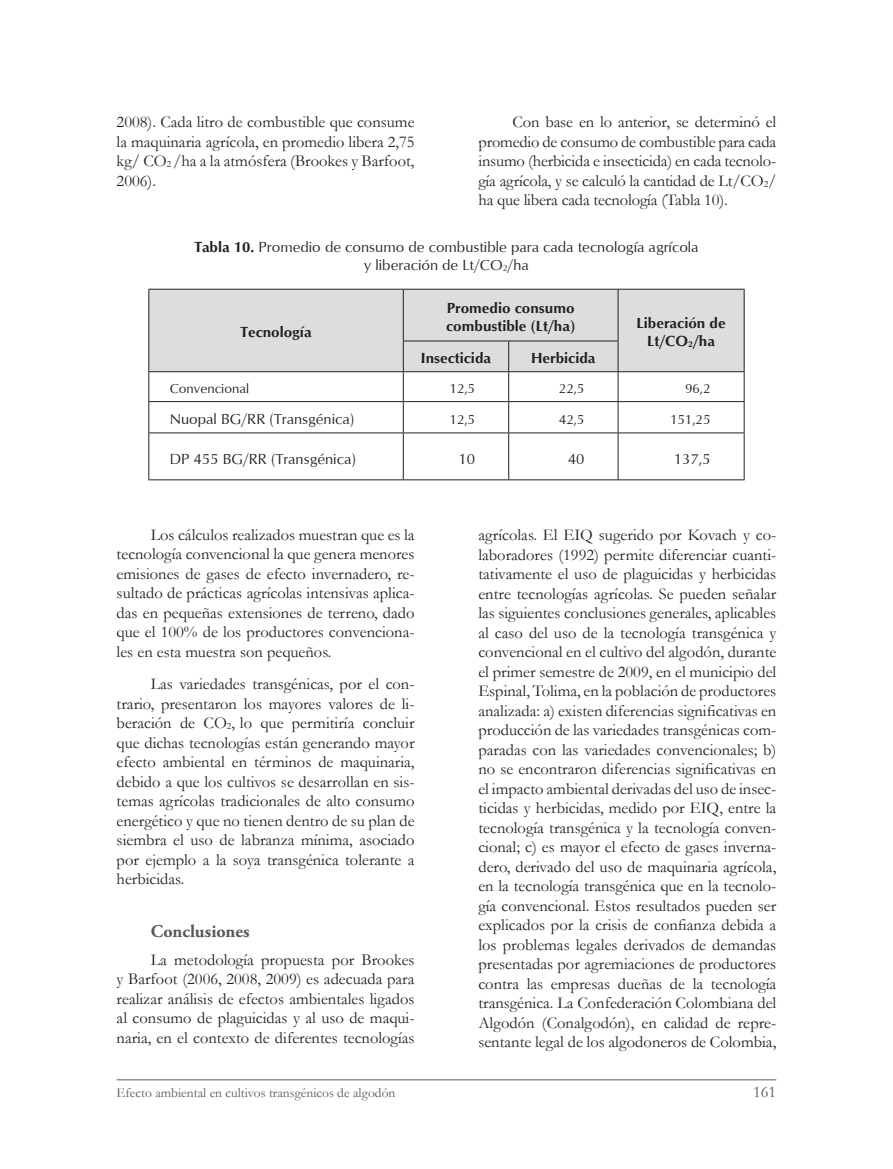
<style>
.page{position:relative;width:893px;height:1169px;background:#fff}
.page>*{position:absolute;margin:0;border:0;box-sizing:border-box;transform-origin:0 0}
.t1{font:700 18px "Adobe Garamond Pro";letter-spacing:-.005em;color:#57585a}
.t2{font:16.5px/19.5px "Garamond";color:#231f20;text-align:justify}
.t3{font:16.5px "Garamond";color:#57585a}
.t4{font:15px/18px "Optimum";color:#231f20;text-align:center}
.t5{font:700 15px/18px "Optimum";color:#231f20}
.t6{font:13.5px "Garamond";color:#57585a}
.t7{font:13.5px "Optimum";color:#231f20}
.s1{font-size:9.6px}
.s2{font-weight:700}
.s3{font-size:8.7px}
</style>
<div class="page">
<hr style="left:117px;top:1079px;width:659px;height:1px;background:#57585a">
<div style="left:149px;top:290px;width:594px;height:81px;background:#dcdddf"></div>
<hr style="left:148px;top:289px;width:255px;height:1px;background:#231f20">
<hr style="left:148px;top:289px;width:1px;height:52px;background:#231f20">
<hr style="left:403px;top:289px;width:105px;height:1px;background:#231f20">
<hr style="left:403px;top:289px;width:1px;height:51px;background:#231f20">
<hr style="left:508px;top:289px;width:109px;height:1px;background:#231f20">
<hr style="left:617px;top:289px;width:127px;height:1px;background:#231f20">
<hr style="left:617px;top:289px;width:1px;height:51px;background:#231f20">
<hr style="left:743px;top:289px;width:1px;height:52px;background:#231f20">
<hr style="left:148px;top:341px;width:1px;height:30px;background:#231f20">
<hr style="left:403px;top:340px;width:105px;height:1px;background:#231f20">
<hr style="left:403px;top:341px;width:1px;height:30px;background:#231f20">
<hr style="left:508px;top:340px;width:110px;height:1px;background:#231f20">
<hr style="left:508px;top:341px;width:1px;height:30px;background:#231f20">
<hr style="left:617px;top:341px;width:1px;height:30px;background:#231f20">
<hr style="left:743px;top:341px;width:1px;height:30px;background:#231f20">
<hr style="left:148px;top:371px;width:255px;height:1px;background:#231f20">
<svg style="left:148px;top:372px;width:1px;height:29px"></svg>
<hr style="left:403px;top:371px;width:105px;height:1px;background:#231f20">
<svg style="left:403px;top:372px;width:1px;height:29px"></svg>
<hr style="left:508px;top:371px;width:109px;height:1px;background:#231f20">
<svg style="left:508px;top:372px;width:1px;height:29px"></svg>
<hr style="left:617px;top:371px;width:127px;height:1px;background:#231f20">
<svg style="left:617px;top:372px;width:1px;height:29px"></svg>
<svg style="left:743px;top:372px;width:1px;height:29px"></svg>
<hr style="left:148px;top:401px;width:255px;height:1px;background:#231f20">
<hr style="left:148px;top:402px;width:1px;height:30px;background:#231f20">
<hr style="left:403px;top:401px;width:105px;height:1px;background:#231f20">
<hr style="left:403px;top:402px;width:1px;height:30px;background:#231f20">
<hr style="left:508px;top:401px;width:109px;height:1px;background:#231f20">
<hr style="left:508px;top:402px;width:1px;height:30px;background:#231f20">
<hr style="left:617px;top:401px;width:127px;height:1px;background:#231f20">
<hr style="left:617px;top:402px;width:1px;height:30px;background:#231f20">
<hr style="left:743px;top:402px;width:1px;height:30px;background:#231f20">
<hr style="left:148px;top:432px;width:255px;height:1px;background:#231f20">
<hr style="left:148px;top:433px;width:1px;height:46px;background:#231f20">
<hr style="left:403px;top:432px;width:105px;height:1px;background:#231f20">
<hr style="left:403px;top:433px;width:1px;height:46px;background:#231f20">
<hr style="left:508px;top:432px;width:109px;height:1px;background:#231f20">
<hr style="left:508px;top:433px;width:1px;height:46px;background:#231f20">
<hr style="left:617px;top:432px;width:127px;height:1px;background:#231f20">
<hr style="left:617px;top:433px;width:1px;height:46px;background:#231f20">
<hr style="left:743px;top:433px;width:1px;height:46px;background:#231f20">
<hr style="left:148px;top:479px;width:255px;height:1px;background:#231f20">
<hr style="left:403px;top:479px;width:105px;height:1px;background:#231f20">
<hr style="left:508px;top:479px;width:109px;height:1px;background:#231f20">
<hr style="left:617px;top:479px;width:127px;height:1px;background:#231f20">
<p class="t2" style="left:117px;top:112px;width:299px">2008). Cada litro de combustible que consume la maquinaria agrícola, en promedio libera 2,75 kg/ CO<span class="s1">2</span> /ha a la atmósfera (Brookes y Barfoot, 2006).</p>
<p class="t2" style="left:478px;top:112px;width:299px;text-indent:34px">Con base en lo anterior, se determinó el promedio de consumo de combustible para cada insumo (herbicida e insecticida) en cada tecnolo&shy;gía agrícola, y se calculó la cantidad de Lt/CO<span class="s1">2</span>/ ha que libera cada tecnología (Tabla 10).</p>
<p class="t4" style="left:194px;top:238px;width:505px"><span class="s2">Tabla 10.</span> Promedio de consumo de combustible para cada tecnología agrícola y liberación de Lt/CO<span class="s3">2</span>/ha</p>
<p class="t5" style="left:240px;top:323px;width:73px">Tecnología</p>
<p class="t5" style="left:446px;top:299px;width:130px">Promedio consumo combustible (Lt/ha)</p>
<p class="t5" style="left:420px;top:349px;width:72px">Insecticida</p>
<p class="t5" style="left:531px;top:349px;width:66px">Herbicida</p>
<p class="t5" style="left:636px;top:314px;width:91px;text-align:center">Liberación de<br>Lt/CO<span class="s3">2</span>/ha</p>
<p class="t7" style="left:170px;top:381px;width:81px">Convencional</p>
<p class="t7" style="left:449px;top:381px;width:27px">12,5</p>
<p class="t7" style="left:558px;top:381px;width:27px">22,5</p>
<p class="t7" style="left:684px;top:381px;width:27px">96,2</p>
<p class="t4" style="left:170px;top:410px;width:186px">Nuopal BG/RR (Transgénica)</p>
<p class="t7" style="left:449px;top:411px;width:27px">12,5</p>
<p class="t7" style="left:558px;top:411px;width:27px">42,5</p>
<p class="t7" style="left:669px;top:411px;width:42px">151,25</p>
<p class="t4" style="left:170px;top:449px;width:188px">DP 455 BG/RR (Transgénica)</p>
<p class="t4" style="left:458px;top:449px;width:18px">10</p>
<p class="t4" style="left:567px;top:449px;width:18px">40</p>
<p class="t4" style="left:673px;top:449px;width:38px">137,5</p>
<p class="t2" style="left:117px;top:524px;width:299px;text-indent:34px">Los cálculos realizados muestran que es la tecnología convencional la que genera menores emisiones de gases de efecto invernadero, re&shy;sultado de prácticas agrícolas intensivas aplica&shy;das en pequeñas extensiones de terreno, dado que el 100% de los productores convenciona&shy;les en esta muestra son pequeños.</p>
<p class="t2" style="left:117px;top:674px;width:299px;text-indent:34px">Las variedades transgénicas, por el con&shy;trario, presentaron los mayores valores de li&shy;beración de CO<span class="s1">2</span>, lo que permitiría concluir que dichas tecnologías están generando mayor efecto ambiental en términos de maquinaria, debido a que los cultivos se desarrollan en sis&shy;temas agrícolas tradicionales de alto consumo energético y que no tienen dentro de su plan de siembra el uso de labranza mínima, asociado por ejemplo a la soya transgénica tolerante a herbicidas.</p>
<p class="t1" style="left:151px;top:920px;width:100px">Conclusiones</p>
<p class="t2" style="left:117px;top:949px;width:299px;text-indent:34px">La metodología propuesta por Brookes y Barfoot (2006, 2008, 2009) es adecuada para realizar análisis de efectos ambientales ligados al consumo de plaguicidas y al uso de maqui&shy;naria, en el contexto de diferentes tecnologías</p>
<p class="t2" style="left:478px;top:524px;width:299px">agrícolas. El EIQ sugerido por Kovach y co&shy;laboradores (1992) permite diferenciar cuanti&shy;tativamente el uso de plaguicidas y herbicidas entre tecnologías agrícolas. Se pueden señalar las siguientes conclusiones generales, aplicables al caso del uso de la tecnología transgénica y convencional en el cultivo del algodón, durante el primer semestre de 2009, en el municipio del Espinal, Tolima, en la población de productores analizada: a) existen diferencias significativas en producción de las variedades transgénicas com&shy;paradas con las variedades convencionales; b) no se encontraron diferencias significativas en el impacto ambiental derivadas del uso de insec&shy;ticidas y herbicidas, medido por EIQ, entre la tecnología transgénica y la tecnología conven&shy;cional; c) es mayor el efecto de gases inverna&shy;dero, derivado del uso de maquinaria agrícola, en la tecnología transgénica que en la tecnolo&shy;gía convencional. Estos resultados pueden ser explicados por la crisis de confianza debida a los problemas legales derivados de demandas presentadas por agremiaciones de productores contra las empresas dueñas de la tecnología transgénica. La Confederación Colombiana del Algodón (Conalgodón), en calidad de repre&shy;sentante legal de los algodoneros de Colombia,</p>
<p class="t6" style="left:117px;top:1083px;width:280px">Efecto ambiental en cultivos transgénicos de algodón</p>
<p class="t3" style="left:752px;top:1081px;width:25px">161</p>
</div>
